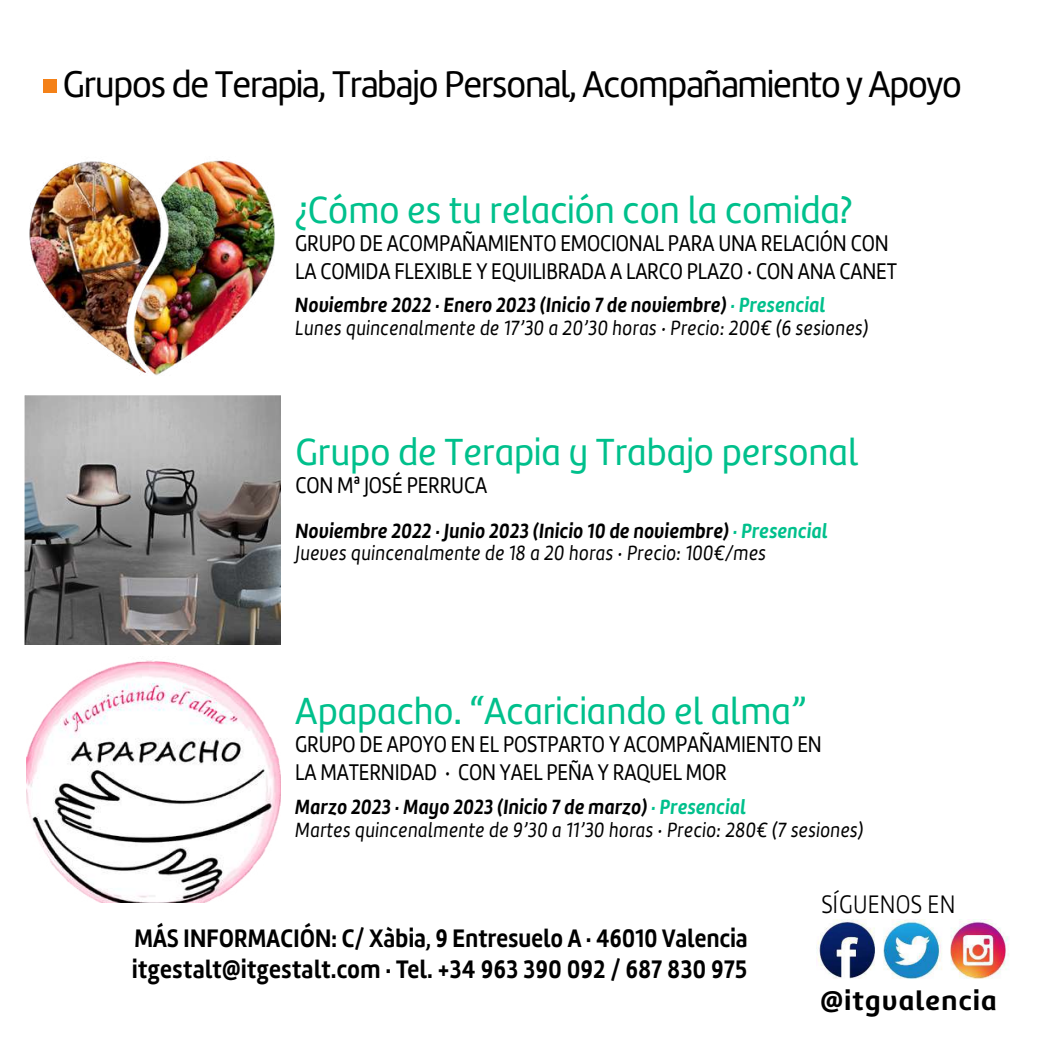
<style>
.page{position:relative;width:1050px;height:1050px;background:#fff}
.page>*{position:absolute;margin:0;border:0;box-sizing:border-box;transform-origin:0 0}
.t1{font:39.11px "Marine UP";color:#00c08c;scale:.95 1}
.t2{font:38.5px "Marine";letter-spacing:-.03em;color:#000;scale:.95 1}
.t3{font:700 28px "Marine UP";letter-spacing:.05em;color:#000}
.t4{font:700 26.25px/31.5px "Marine";letter-spacing:.015em;color:#000;scale:.85 1}
.t5{font:300 26.25px "Marine";letter-spacing:.01em;color:#000;scale:.85 1}
.t6{font:23.54px/28px "Marine";letter-spacing:-.01em;color:#000;scale:.85 1}
.t7{font:italic 21.35px/22.2px "Marine";letter-spacing:.025em;color:#000;scale:.87 1}
.s1{font-weight:700}
.s2{font-weight:700;color:#00c08c}
</style>
<div class="page">
<div style="left:44px;top:80px;width:13px;height:13px;background:#f48118"></div>
<img style="left:26px;top:660px;width:254px;height:243px">
<img style="left:24px;top:396px;width:256px;height:249px">
<img style="left:29px;top:160px;width:246px;height:215px">
<img style="left:816px;top:920px;width:194px;height:59px">
<h2 class="t2" style="left:63px;top:59px;width:948px">Grupos de Terapia, Trabajo Personal, Acompañamiento y Apoyo</h2>
<h1 class="t1" style="left:295px;top:185px;width:588px">¿Cómo es tu relación con la comida?</h1>
<p class="t6" style="left:295px;top:229px;width:710px">GRUPO DE ACOMPAÑAMIENTO EMOCIONAL PARA UNA RELACIÓN CON<br>LA COMIDA FLEXIBLE Y EQUILIBRADA A LARCO PLAZO · CON ANA CANET</p>
<p class="t7" style="left:295px;top:294px;width:660px"><span class="s1">Noviembre 2022 · Enero 2023 (Inicio 7 de noviembre)</span> <span class="s2">· Presencial<br></span>Lunes quincenalmente de 17’30 a 20’30 horas · Precio: 200€ (6 sesiones)</p>
<h1 class="t1" style="left:295px;top:428px;width:594px">Grupo de Terapia y Trabajo personal</h1>
<p class="t6" style="left:295px;top:471px;width:227px">CON Mª JOSÉ PERRUCA</p>
<p class="t7" style="left:295px;top:520px;width:613px"><span class="s1">Noviembre 2022 · Junio 2023 (Inicio 10 de noviembre)</span> <span class="s2">· Presencial<br></span>Jueves quincenalmente de 18 a 20 horas · Precio: 100€/mes</p>
<h1 class="t1" style="left:295px;top:686px;width:540px">Apapacho. “Acariciando el alma”</h1>
<p class="t6" style="left:295px;top:730px;width:621px">GRUPO DE APOYO EN EL POSTPARTO Y ACOMPAÑAMIENTO EN<br>LA MATERNIDAD · CON YAEL PEÑA Y RAQUEL MOR</p>
<p class="t7" style="left:295px;top:796px;width:655px"><span class="s1">Marzo 2023 · Mayo 2023 (Inicio 7 de marzo)</span> <span class="s2">· Presencial<br></span>Martes quincenalmente de 9’30 a 11’30 horas · Precio: 280€ (7 sesiones)</p>
<p class="t4" style="left:132px;top:922px;width:725px">MÁS INFORMACIÓN: C/ Xàbia, 9 Entresuelo A · 46010 Valencia itgestalt@itgestalt.com · Tel. +34 963 390 092 / 687 830 975</p>
<p class="t5" style="left:822px;top:889px;width:159px">SÍGUENOS EN</p>
<h3 class="t3" style="left:821px;top:982px;width:178px">@itgvalencia</h3>
</div>
